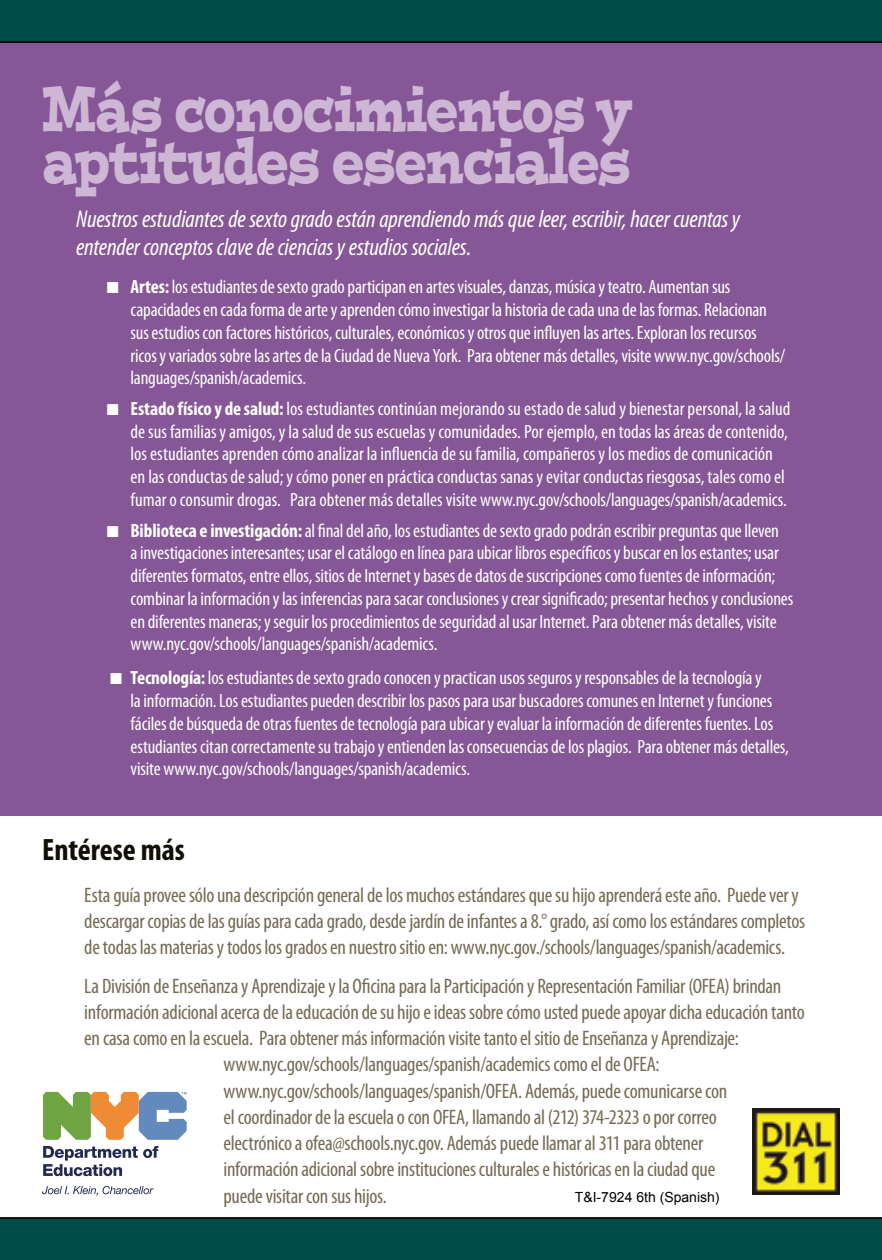
<style>
.page{position:relative;width:882px;height:1260px;background:#fff}
.page>*{position:absolute;margin:0;border:0;box-sizing:border-box;transform-origin:0 0}
.t1{font:63px/52.5px "Postino Std";letter-spacing:-.025em;color:#ceb7d5;scale:.7 1}
.t2{font:700 condensed 30.97px "Myriad Pro";color:#100e07}
.t3{font:italic condensed 24.5px/28px "Myriad Pro";letter-spacing:-.005em;color:#fff}
.t4{font:condensed 21px/26.2px "Myriad Pro";letter-spacing:-.015em;color:#746b54}
.t5{font:condensed 19.25px/22.8px "Myriad Pro";letter-spacing:-.01em;color:#fff}
.t6{font:14px "Arial";color:#000}
.s1{font-weight:700}
</style>
<div class="page">
<div style="left:0;top:33px;width:882px;height:782px;background:#855796"></div>
<svg style="left:43px;top:1146px;width:115px;height:30px"></svg>
<svg style="left:42px;top:1186px;width:112px;height:10px"></svg>
<svg style="left:43px;top:1092px;width:144px;height:48px"></svg>
<img style="left:753px;top:1108px;width:86px;height:87px">
<div style="left:0;top:0;width:882px;height:43px;background:#004c48"></div>
<div style="left:0;top:1217px;width:882px;height:43px;background:#004c48"></div>
<h1 class="t1" style="left:42px;top:81px;width:843px">Más conocimientos y aptitudes esenciales</h1>
<p class="t3" style="left:76px;top:204px;width:666px">Nuestros estudiantes de sexto grado están aprendiendo más que leer, escribir, hacer cuentas y entender conceptos clave de ciencias y estudios sociales.</p>
<p class="t5" style="left:131px;top:275px;width:656px;text-indent:-24px">■ <span class="s1">Artes:</span> los estudiantes de sexto grado participan en artes visuales, danzas, música y teatro. Aumentan sus capacidades en cada forma de arte y aprenden cómo investigar la historia de cada una de las formas. Relacionan sus estudios con factores históricos, culturales, económicos y otros que influyen las artes. Exploran los recursos ricos y variados sobre las artes de la Ciudad de Nueva York. Para obtener más detalles, visite www.nyc.gov/schools/ languages/spanish/academics.</p>
<p class="t5" style="left:131px;top:397px;width:661px;text-indent:-24px">■ <span class="s1">Estado físico y de salud:</span> los estudiantes continúan mejorando su estado de salud y bienestar personal, la salud de sus familias y amigos, y la salud de sus escuelas y comunidades. Por ejemplo, en todas las áreas de contenido, los estudiantes aprenden cómo analizar la influencia de su familia, compañeros y los medios de comunicación en las conductas de salud; y cómo poner en práctica conductas sanas y evitar conductas riesgosas, tales como el fumar o consumir drogas. Para obtener más detalles visite www.nyc.gov/schools/languages/spanish/academics.</p>
<p class="t5" style="left:131px;top:519px;width:664px;text-indent:-24px">■ <span class="s1">Biblioteca e investigación:</span> al final del año, los estudiantes de sexto grado podrán escribir preguntas que lleven<br>a investigaciones interesantes; usar el catálogo en línea para ubicar libros específicos y buscar en los estantes; usar diferentes formatos, entre ellos, sitios de Internet y bases de datos de suscripciones como fuentes de información; combinar la información y las inferencias para sacar conclusiones y crear significado; presentar hechos y conclusiones en diferentes maneras; y seguir los procedimientos de seguridad al usar Internet. Para obtener más detalles, visite www.nyc.gov/schools/languages/spanish/academics.</p>
<p class="t5" style="left:131px;top:666px;width:660px;text-indent:-20px">■ <span class="s1">Tecnología:</span> los estudiantes de sexto grado conocen y practican usos seguros y responsables de la tecnología y<br>la información. Los estudiantes pueden describir los pasos para usar buscadores comunes en Internet y funciones fáciles de búsqueda de otras fuentes de tecnología para ubicar y evaluar la información de diferentes fuentes. Los estudiantes citan correctamente su trabajo y entienden las consecuencias de los plagios. Para obtener más detalles, visite www.nyc.gov/schools/languages/spanish/academics.</p>
<h2 class="t2" style="left:42px;top:830px;width:144px">Entérese más</h2>
<p class="t4" style="left:84px;top:881px;width:723px">Esta guía provee sólo una descripción general de los muchos estándares que su hijo aprenderá este año. Puede ver y descargar copias de las guías para cada grado, desde jardín de infantes a 8.° grado, así como los estándares completos de todas las materias y todos los grados en nuestro sitio en: www.nyc.gov./schools/languages/spanish/academics.</p>
<p class="t4" style="left:84px;top:972px;width:699px">La División de Enseñanza y Aprendizaje y la Oficina para la Participación y Representación Familiar (OFEA) brindan</p>
<p class="t4" style="left:84px;top:998px;width:722px">información adicional acerca de la educación de su hijo e ideas sobre cómo usted puede apoyar dicha educación tanto</p>
<p class="t4" style="left:84px;top:1025px;width:656px">en casa como en la escuela. Para obtener más información visite tanto el sitio de Enseñanza y Aprendizaje:</p>
<p class="t4" style="left:224px;top:1051px;width:438px">www.nyc.gov/schools/languages/spanish/academics como el de OFEA:</p>
<p class="t4" style="left:224px;top:1077px;width:505px">www.nyc.gov/schools/languages/spanish/OFEA. Además, puede comunicarse con</p>
<p class="t4" style="left:224px;top:1103px;width:495px">el coordinador de la escuela o con OFEA, llamando al (212) 374-2323 o por correo</p>
<p class="t4" style="left:224px;top:1130px;width:481px">electrónico a ofea@schools.nyc.gov. Además puede llamar al 311 para obtener</p>
<p class="t4" style="left:224px;top:1156px;width:493px">información adicional sobre instituciones culturales e históricas en la ciudad que</p>
<p class="t4" style="left:224px;top:1182px;width:165px">puede visitar con sus hijos.</p>
<p class="t6" style="left:575px;top:1188px;width:146px">T&amp;I-7924 6th (Spanish)</p>
</div>
